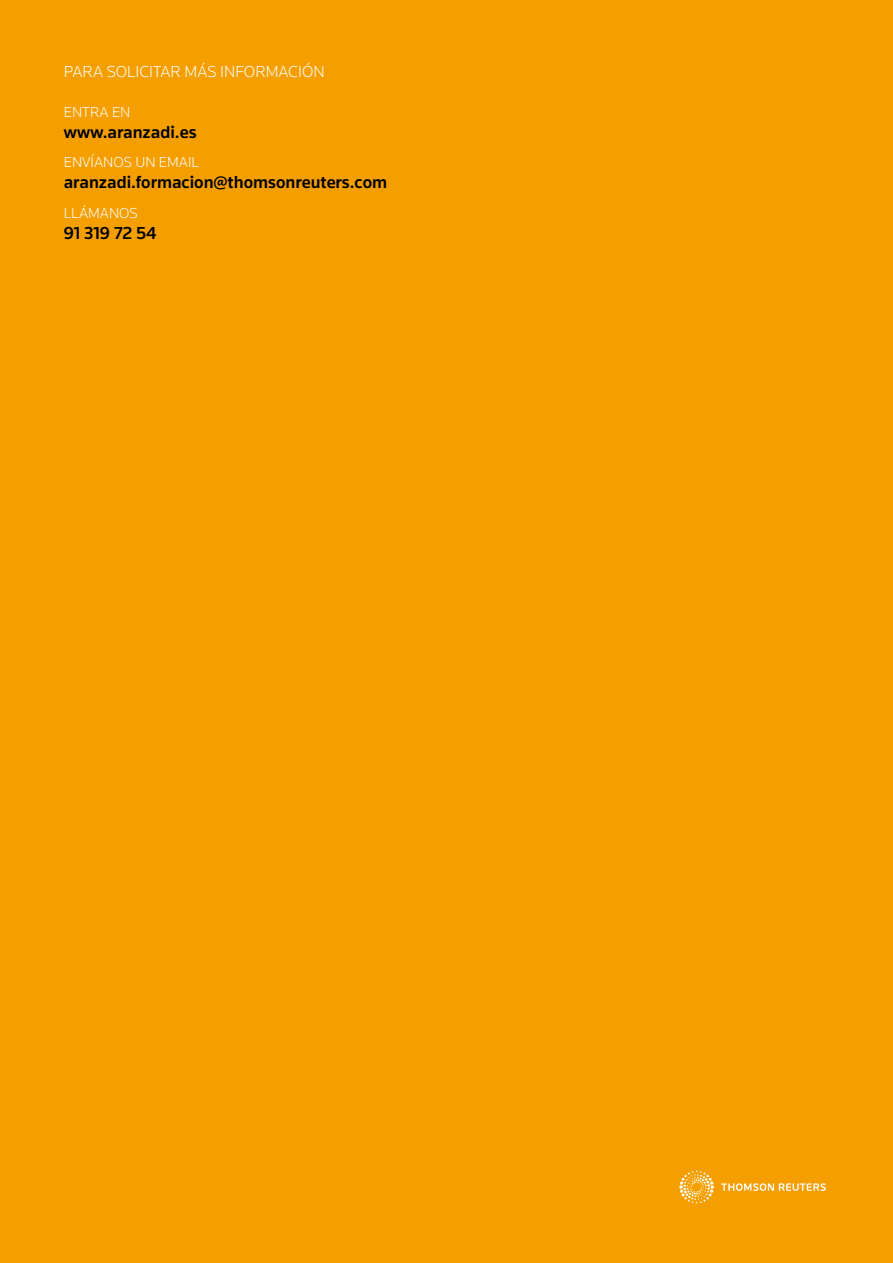
<style>
.page{position:relative;width:893px;height:1263px;background:#f49e00}
.page>*{position:absolute;margin:0;border:0;box-sizing:border-box;transform-origin:0 0}
.t1{font:500 18px "Knowledge";color:#000}
.t2{font:300 16.5px "Knowledge";color:#fff}
.t3{font:300 15px "Knowledge";color:#fff}
</style>
<div class="page">
<svg style="left:721px;top:1183px;width:105px;height:8px"></svg>
<svg style="left:679px;top:1171px;width:35px;height:32px"></svg>
<p class="t2" style="left:64px;top:61px;width:262px">PARA SOLICITAR MÁS INFORMACIÓN</p>
<p class="t3" style="left:64px;top:103px;width:68px">ENTRA EN</p>
<p class="t1" style="left:64px;top:121px;width:134px">www.aranzadi.es</p>
<p class="t3" style="left:64px;top:153px;width:137px">ENVÍANOS UN EMAIL</p>
<p class="t1" style="left:64px;top:171px;width:325px">aranzadi.formacion@thomsonreuters.com</p>
<p class="t3" style="left:64px;top:204px;width:76px">LLÁMANOS</p>
<p class="t1" style="left:64px;top:222px;width:94px">91 319 72 54</p>
</div>
